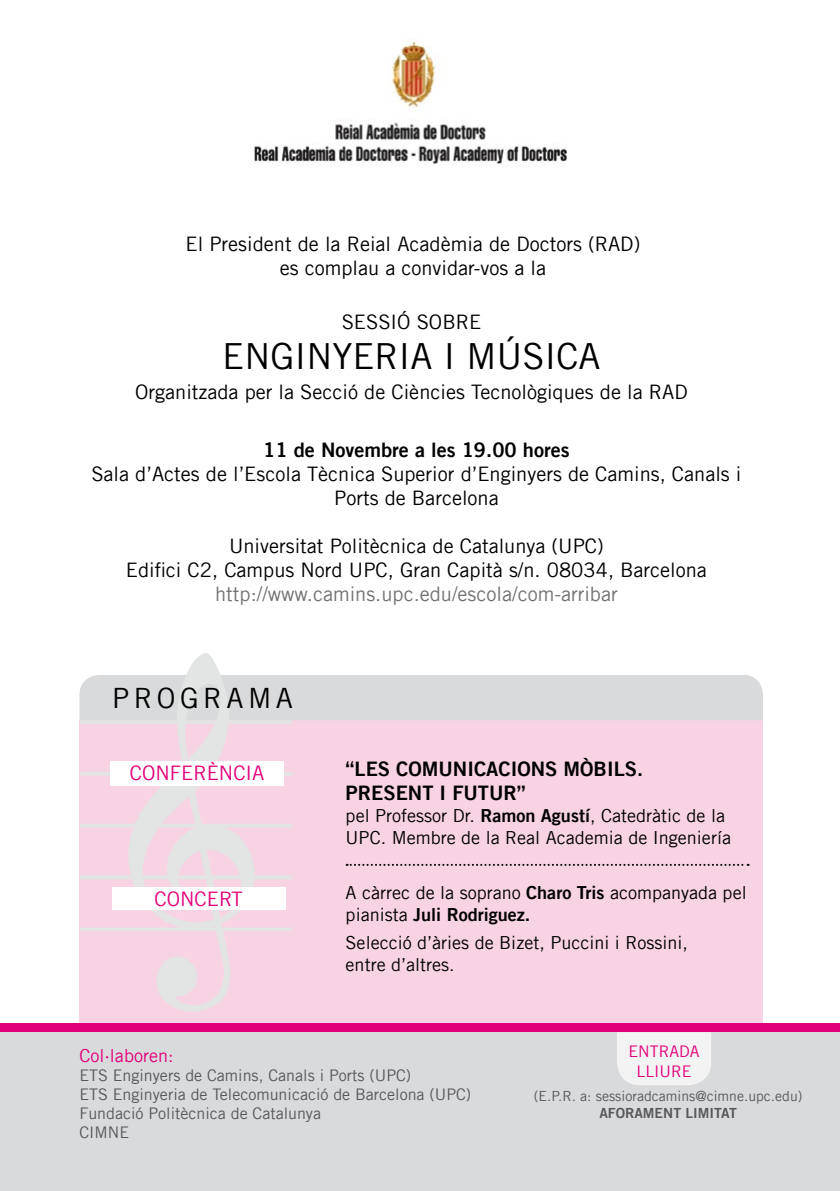
<style>
.page{position:relative;width:840px;height:1191px;background:#fff}
.page>*{position:absolute;margin:0;border:0;box-sizing:border-box;transform-origin:0 0}
.t1{font:580px "Lassus";color:#e3e4e4}
.t2{font:36px "Trade Gothic LT";color:#000}
.t3{font:28px "Trade Gothic LT";letter-spacing:.16em;color:#000}
.t4{font:20px/24px "Trade Gothic LT";color:#000;text-align:center}
.t5{font:20px "Trade Gothic LT Bold Two";color:#000}
.t6{font:20px "Trade Gothic LT";color:#707172}
.t7{font:20px "Trade Gothic LT";color:#e2007a}
.t8{font:18px/22px "Trade Gothic LT";color:#000}
.t9{font:18px "Trade Gothic LT";color:#e2007a}
.t10{font:16px "Trade Gothic LT";color:#58585a}
.t11{font:16px "Trade Gothic LT";color:#e2007a}
.t12{font:14px "Trade Gothic LT";color:#58585a}
.t13{font:14px "Trade Gothic LT Bold Two";color:#58585a}
.s1{font-family:"Trade Gothic LT Bold Two"}
</style>
<div class="page">
<div style="left:79px;top:720px;width:683px;height:309px;background:#f8d3e3"></div>
<div style="left:79px;top:675px;width:683px;height:45px;background:#d9dadb"></div>
<div style="left:0;top:1023px;width:839px;height:9px;background:#e2007a"></div>
<img style="left:254px;top:38px;width:314px;height:126px">
<div style="left:111px;top:761px;width:172px;height:24px;background:#fff"></div>
<div style="left:112px;top:887px;width:173px;height:23px;background:#fff"></div>
<div style="left:0;top:1032px;width:839px;height:159px;background:#d9dadb"></div>
<svg style="left:346px;top:864px;width:402px;height:2px"></svg>
<div style="left:617px;top:1032px;width:94px;height:53px;background:#f3f3f4"></div>
<p class="t4" style="left:185px;top:232px;width:456px">El President de la Reial Acadèmia de Doctors (RAD)</p>
<p class="t4" style="left:279px;top:256px;width:268px">es complau a convidar-vos a la</p>
<p class="t4" style="left:341px;top:310px;width:141px">SESSIÓ SOBRE</p>
<p class="t2" style="left:222px;top:335px;width:379px">ENGINYERIA I MÚSICA</p>
<p class="t4" style="left:135px;top:379px;width:554px">Organitzada per la Secció de Ciències Tecnològiques de la RAD</p>
<p class="t5" style="left:263px;top:437px;width:308px">11 de Novembre a les 19.00 hores</p>
<p class="t4" style="left:91px;top:461px;width:651px">Sala d’Actes de l’Escola Tècnica Superior d’Enginyers de Camins, Canals i<br>Ports de Barcelona</p>
<p class="t4" style="left:229px;top:533px;width:376px">Universitat Politècnica de Catalunya (UPC)</p>
<p class="t4" style="left:126px;top:557px;width:582px">Edifici C2, Campus Nord UPC, Gran Capità s/n. 08034, Barcelona</p>
<p class="t6" style="left:215px;top:581px;width:404px">http://www.camins.upc.edu/escola/com-arribar</p>
<p class="t1" style="left:82px;top:520px;width:209px">`</p>
<p class="t3" style="left:112px;top:681px;width:182px">PROGRAMA</p>
<p class="t7" style="left:130px;top:761px;width:136px">CONFERÈNCIA</p>
<p class="t7" style="left:154px;top:887px;width:90px">CONCERT</p>
<p class="t5" style="left:345px;top:756px;width:299px">“LES COMUNICACIONS MÒBILS.</p>
<p class="t5" style="left:345px;top:780px;width:181px">PRESENT I FUTUR”</p>
<p class="t8" style="left:345px;top:804px;width:386px">pel Professor Dr. <span class="s1">Ramon Agustí</span>, Catedràtic de la<br>UPC. Membre de la Real Academia de Ingeniería</p>
<p class="t8" style="left:345px;top:881px;width:402px">A càrrec de la soprano <span class="s1">Charo Tris</span> acompanyada pel pianista <span class="s1">Juli Rodriguez.</span></p>
<p class="t8" style="left:345px;top:931px;width:343px">Selecció d’àries de Bizet, Puccini i Rossini,</p>
<p class="t8" style="left:345px;top:953px;width:110px">entre d’altres.</p>
<p class="t9" style="left:79px;top:1044px;width:95px">Col·laboren:</p>
<p class="t10" style="left:79px;top:1065px;width:333px">ETS Enginyers de Camins, Canals i Ports (UPC)</p>
<p class="t10" style="left:79px;top:1084px;width:393px">ETS Enginyeria de Telecomunicació de Barcelona (UPC)</p>
<p class="t10" style="left:79px;top:1103px;width:243px">Fundació Politècnica de Catalunya</p>
<p class="t10" style="left:79px;top:1123px;width:51px">CIMNE</p>
<p class="t11" style="left:628px;top:1041px;width:73px">ENTRADA</p>
<p class="t11" style="left:636px;top:1061px;width:57px">LLIURE</p>
<p class="t13" style="left:599px;top:1104px;width:139px">AFORAMENT LIMITAT</p>
<p class="t12" style="left:533px;top:1087px;width:270px">(E.P.R. a: sessioradcamins@cimne.upc.edu)</p>
</div>
